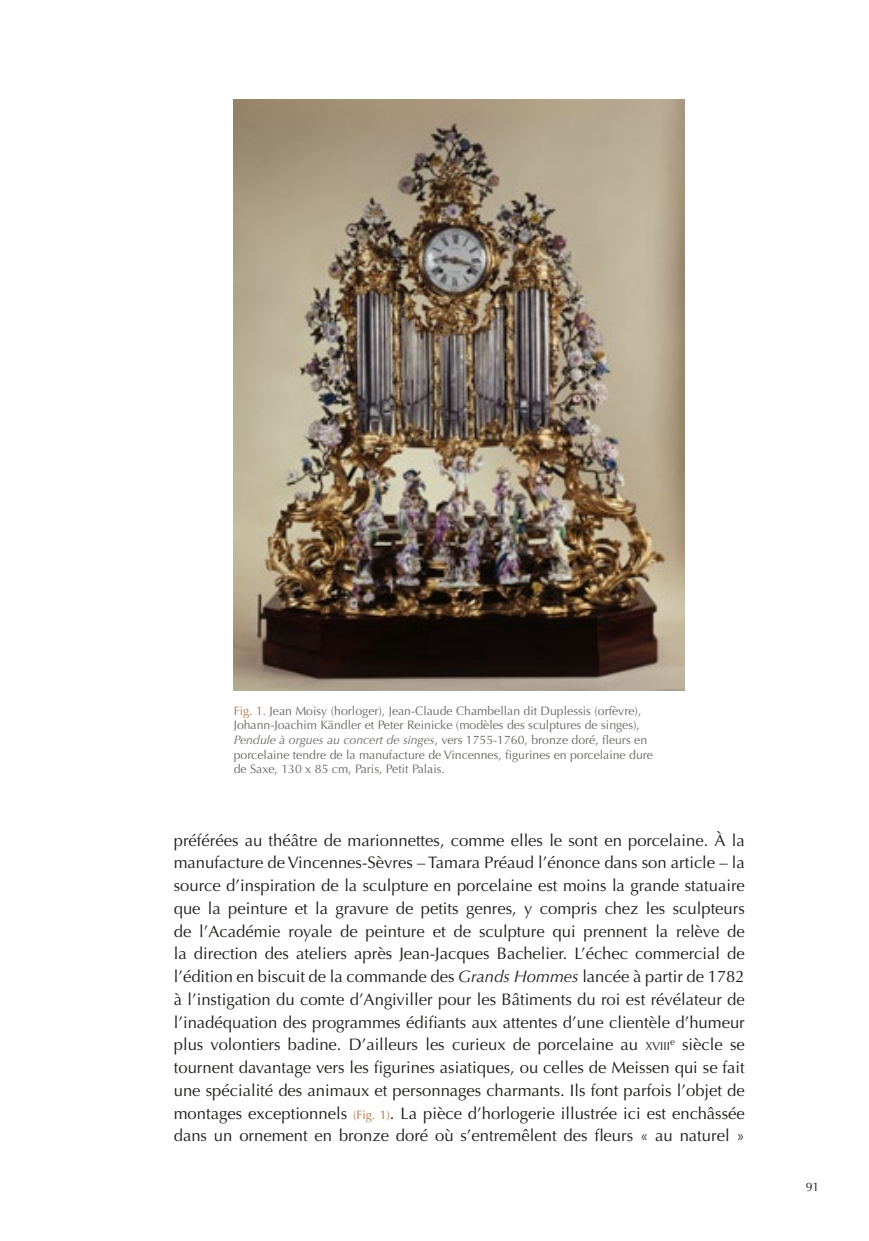
<style>
.page{position:relative;width:869px;height:1241px;background:#fff}
.page>*{position:absolute;margin:0;border:0;box-sizing:border-box;transform-origin:0 0}
.t1{font:16.62px/22.8px "Optima";color:#1d1d1b;text-align:justify}
.t2{font:12.25px/14.7px "Optima";color:#6b6664}
.t3{font:12.25px "Optima";color:#1d1d1b}
.s1{color:#bf6e38}
.s2{font-style:italic}
.s3{font-size:11.72px}
.s4{font-size:12.25px;color:#bf6e38}
</style>
<div class="page">
<img style="left:234px;top:99px;width:450px;height:591px">
<p class="t2" style="left:234px;top:703px;width:420px"><span class="s1">Fig. 1.</span> Jean Moisy (horloger), Jean-Claude Chambellan dit Duplessis (orfèvre), Johann-Joachim Kändler et Peter Reinicke (modèles des sculptures de singes), <span class="s2">Pendule à orgues au concert de singes</span>, vers 1755-1760, bronze doré, fleurs en porcelaine tendre de la manufacture de Vincennes, figurines en porcelaine dure de Saxe, 130 x 85 cm, Paris, Petit Palais.</p>
<p class="t1" style="left:174px;top:828px;width:572px">préférées au théâtre de marionnettes, comme elles le sont en porcelaine. À la manufacture de Vincennes-Sèvres – Tamara Préaud l’énonce dans son article – la source d’inspiration de la sculpture en porcelaine est moins la grande statuaire que la peinture et la gravure de petits genres, y compris chez les sculpteurs de l’Académie royale de peinture et de sculpture qui prennent la relève de la direction des ateliers après Jean-Jacques Bachelier. L’échec commercial de l’édition en biscuit de la commande des <span class="s2">Grands Hommes</span> lancée à partir de 1782 à l’instigation du comte d’Angiviller pour les Bâtiments du roi est révélateur de l’inadéquation des programmes édifiants aux attentes d’une clientèle d’humeur plus volontiers badine. D’ailleurs les curieux de porcelaine au <span class="s3">xviii</span><sup>e</sup> siècle se tournent davantage vers les figurines asiatiques, ou celles de Meissen qui se fait une spécialité des animaux et personnages charmants. Ils font parfois l’objet de montages exceptionnels <span class="s4">(Fig. 1)</span>. La pièce d’horlogerie illustrée ici est enchâssée dans un ornement en bronze doré où s’entremêlent des fleurs « au naturel »</p>
<p class="t3" style="left:805px;top:1179px;width:15px">91</p>
</div>
